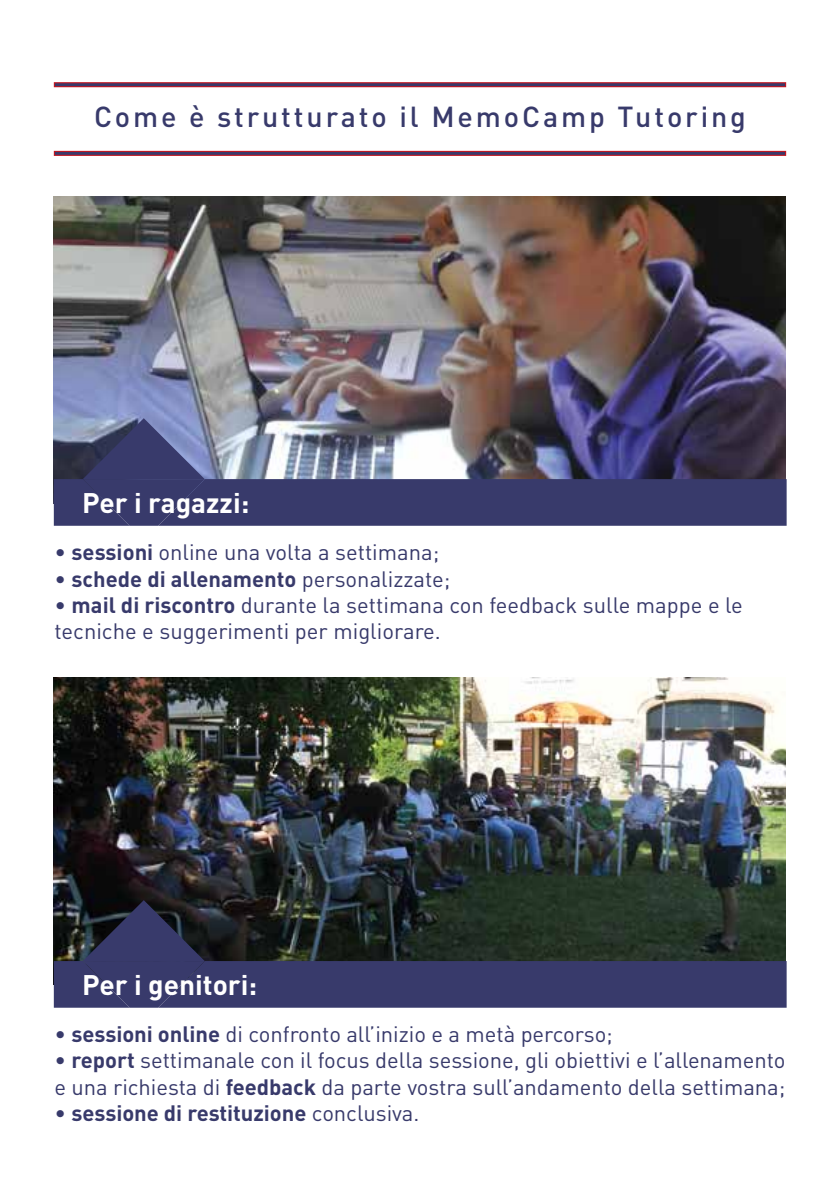
<style>
.page{position:relative;width:840px;height:1191px;background:#fff}
.page>*{position:absolute;margin:0;border:0;box-sizing:border-box;transform-origin:0 0}
.t1{font:500 28.6px "DIN";letter-spacing:.1em;color:#383a6b}
.t2{font:700 28px "DIN";color:#fff}
.t3{font:22px/26.4px "DIN";color:#383a6b}
.t4{font:700 22px "DIN";color:#383a6b}
.s1{font-weight:700}
.s2{font-weight:400}
</style>
<div class="page">
<img style="left:53px;top:678px;width:732px;height:306px">
<img style="left:53px;top:197px;width:732px;height:306px">
<svg style="left:54px;top:151px;width:731px;height:5px;background:#752d4d"></svg>
<svg style="left:54px;top:82px;width:731px;height:5px;background:#763151"></svg>
<img style="left:54px;top:418px;width:732px;height:108px">
<svg style="left:54px;top:900px;width:732px;height:107px;background:#2c3245"></svg>
<h1 class="t1" style="left:94px;top:98px;width:653px">Come è strutturato il MemoCamp Tutoring</h1>
<p class="t2" style="left:82px;top:484px;width:169px">Per i ragazzi:</p>
<p class="t3" style="left:54px;top:538px;width:386px">• <span class="s1">sessioni</span> online una volta a settimana;</p>
<p class="t4" style="left:54px;top:564px;width:397px"><span class="s2">•</span> schede di allenamento <span class="s2">personalizzate;</span></p>
<p class="t3" style="left:54px;top:591px;width:689px">• <span class="s1">mail di riscontro</span> durante la settimana con feedback sulle mappe e le tecniche e suggerimenti per migliorare.</p>
<p class="t2" style="left:82px;top:966px;width:176px">Per i genitori:</p>
<p class="t3" style="left:54px;top:1020px;width:559px">• <span class="s1">sessioni online</span> di confronto all’inizio e a metà percorso;</p>
<p class="t3" style="left:54px;top:1047px;width:732px">• <span class="s1">report</span> settimanale con il focus della sessione, gli obiettivi e l’allenamento e una richiesta di <span class="s1">feedback</span> da parte vostra sull’andamento della settimana;</p>
<p class="t4" style="left:54px;top:1099px;width:366px"><span class="s2">•</span> sessione di restituzione <span class="s2">conclusiva.</span></p>
</div>
